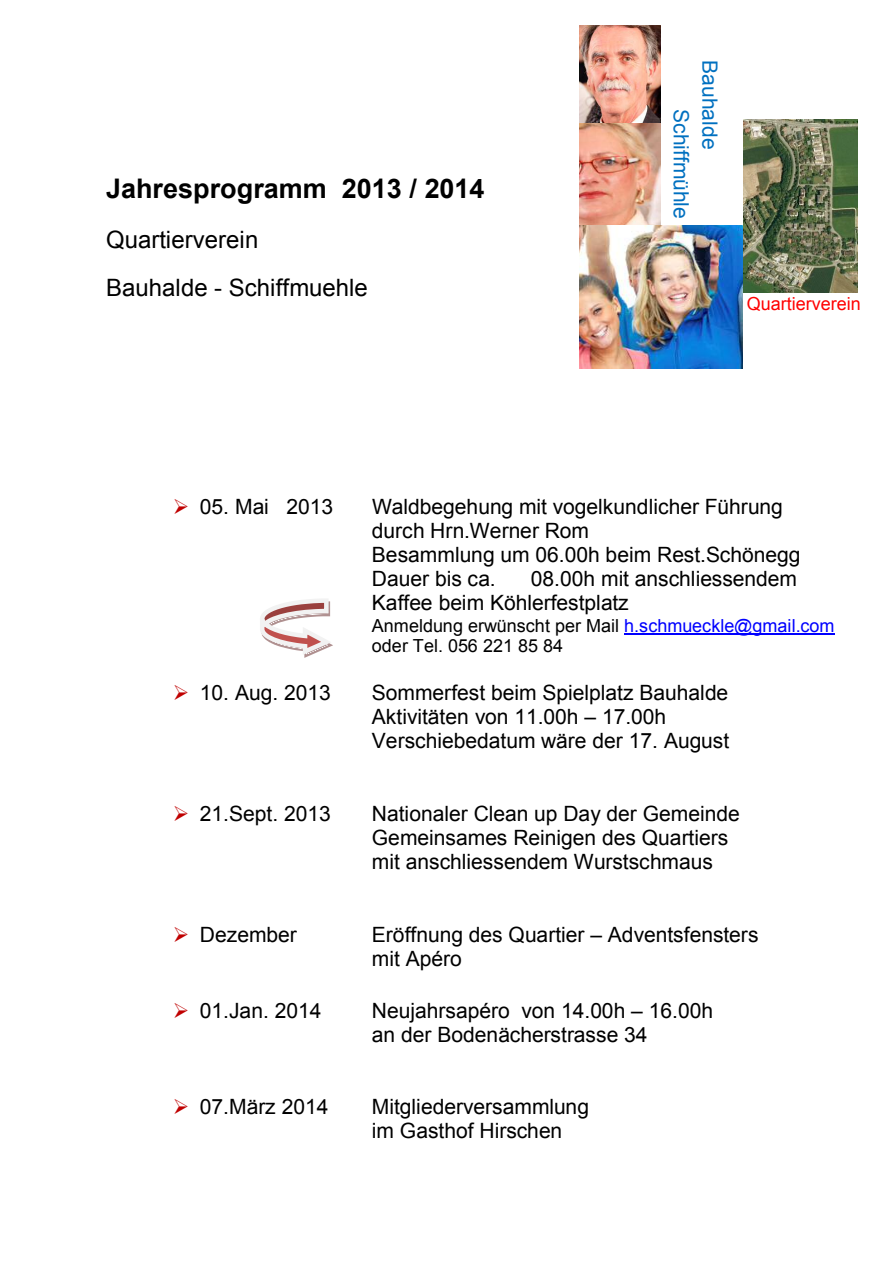
<style>
.page{position:relative;width:893px;height:1263px;background:#fff}
.page>*{position:absolute;margin:0;border:0;box-sizing:border-box;transform-origin:0 0}
.t1{font:700 27px "Arial";color:#000}
.t2{font:24px/48.3px "Arial";color:#000}
.t3{font:21px/24.2px "Arial";color:#000}
.t4{font:21px/28.7px "Arial";letter-spacing:.005em;color:#0070c0}
.t5{font:18px/20.7px "Arial";color:#000}
.t6{font:18px "Arial";color:#f00}
.s1{color:#c00000}
.s2{color:#00f}
</style>
<div class="page">
<hr style="left:624px;top:634px;width:210px;height:1px;background:#00f">
<img style="left:579px;top:25px;width:81px;height:98px">
<img style="left:579px;top:123px;width:81px;height:102px">
<img style="left:579px;top:225px;width:163px;height:143px">
<img style="left:743px;top:120px;width:114px;height:173px">
<svg style="left:260px;top:599px;width:73px;height:59px"></svg>
<p class="t1" style="left:106px;top:174px;width:380px">Jahresprogramm 2013 / 2014</p>
<p class="t2" style="left:106px;top:215px;width:263px">Quartierverein<br>Bauhalde - Schiffmuehle</p>
<p class="t4" style="left:724px;top:109px;width:112px;text-indent:-49px;rotate:90deg">Bauhalde<br>Schiffmühle</p>
<p class="t6" style="left:746px;top:294px;width:116px">Quartierverein</p>
<p class="t3" style="left:173px;top:494px;width:162px"><span class="s1">➢</span> 05. Mai 2013</p>
<p class="t3" style="left:372px;top:494px;width:430px">Waldbegehung mit vogelkundlicher Führung durch Hrn.Werner Rom<br>Besammlung um 06.00h beim Rest.Schönegg<br>Dauer bis ca.</p>
<p class="t3" style="left:372px;top:567px;width:426px;text-indent:159px">08.00h mit anschliessendem<br>Kaffee beim Köhlerfestplatz</p>
<p class="t5" style="left:372px;top:615px;width:464px">Anmeldung erwünscht per Mail <span class="s2">h.schmueckle@gmail.com </span>oder Tel. 056 221 85 84</p>
<p class="t3" style="left:173px;top:681px;width:159px"><span class="s1">➢</span> 10. Aug. 2013</p>
<p class="t3" style="left:372px;top:681px;width:359px">Sommerfest beim Spielplatz Bauhalde<br>Aktivitäten von 11.00h – 17.00h<br>Verschiebedatum wäre der 17. August</p>
<p class="t3" style="left:173px;top:801px;width:159px"><span class="s1">➢</span> 21.Sept. 2013</p>
<p class="t3" style="left:372px;top:801px;width:369px">Nationaler Clean up Day der Gemeinde<br>Gemeinsames Reinigen des Quartiers mit anschliessendem Wurstschmaus</p>
<p class="t3" style="left:173px;top:922px;width:125px"><span class="s1">➢</span> Dezember</p>
<p class="t3" style="left:372px;top:922px;width:388px">Eröffnung des Quartier – Adventsfensters mit Apéro</p>
<p class="t3" style="left:173px;top:998px;width:150px"><span class="s1">➢</span> 01.Jan. 2014</p>
<p class="t3" style="left:372px;top:998px;width:343px">Neujahrsapéro von 14.00h – 16.00h an der Bodenächerstrasse 34</p>
<p class="t3" style="left:173px;top:1095px;width:157px"><span class="s1">➢</span> 07.März 2014</p>
<p class="t3" style="left:372px;top:1095px;width:219px">Mitgliederversammlung im Gasthof Hirschen</p>
</div>
